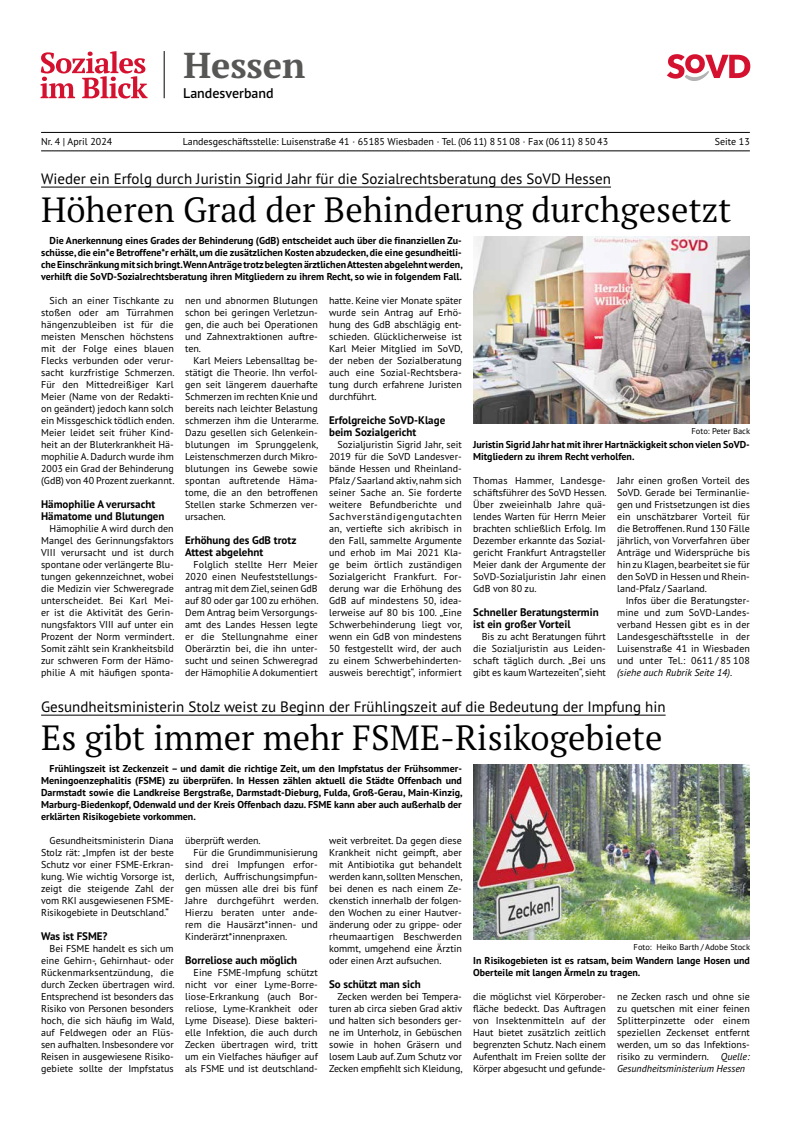
<style>
.page{position:relative;width:791px;height:1134px;background:#fff}
.page>*{position:absolute;margin:0;border:0;box-sizing:border-box;transform-origin:0 0}
.t1{font:700 36px "PT Serif Pro";color:#575756}
.t2{font:35px "PT Serif Pro";color:#000}
.t3{font:15px "PT Sans Pro";color:#000}
.t4{font:600 14px "PT Sans Pro";color:#000}
.t5{font:700 11px/12px "PT Sans Pro";color:#000}
.t6{font:10px/12px "PT Sans Pro";color:#000;text-align:justify}
.t7{font:700 10px/12px "PT Sans Pro";color:#000;text-align:justify}
.t8{font:8.5px "PT Sans Pro";color:#000}
.s1{font-style:italic}
</style>
<div class="page">
<hr style="left:41px;top:187px;width:570px;height:1px;background:#000">
<img style="left:473px;top:237px;width:277px;height:187px">
<hr style="left:41px;top:715px;width:625px;height:1px;background:#000">
<img style="left:473px;top:765px;width:277px;height:175px">
<hr style="left:164px;top:51px;width:1px;height:47px;background:#000">
<svg style="left:667px;top:54px;width:83px;height:27px"></svg>
<svg style="left:41px;top:51px;width:107px;height:48px"></svg>
<hr style="left:41px;top:132px;width:709px;height:1px;background:#000">
<hr style="left:41px;top:151px;width:709px;height:1px;background:#000">
<h1 class="t1" style="left:183px;top:41px;width:124px">Hessen</h1>
<h3 class="t4" style="left:183px;top:84px;width:92px">Landesverband</h3>
<p class="t6" style="left:41px;top:135px;width:73px">Nr. 4 | April 2024</p>
<p class="t6" style="left:183px;top:135px;width:427px">Landesgeschäftsstelle: Luisenstraße 41 · 65185 Wiesbaden · Tel. (06 11) 8 51 08 · Fax (06 11) 8 50 43</p>
<p class="t6" style="left:715px;top:135px;width:36px">Seite 13</p>
<h3 class="t3" style="left:41px;top:169px;width:571px">Wieder ein Erfolg durch Juristin Sigrid Jahr für die Sozialrechtsberatung des SoVD Hessen</h3>
<h2 class="t2" style="left:41px;top:186px;width:692px">Höheren Grad der Behinderung durchgesetzt</h2>
<p class="t7" style="left:41px;top:234px;width:423px;text-indent:8px">Die Anerkennung eines Grades der Behinderung (GdB) entscheidet auch über die finanziellen Zu&shy;schüsse, die ein*e Betroffene*r erhält, um die zusätzlichen Kosten abzudecken, die eine gesundheitli&shy;che Einschränkung mit sich bringt. Wenn Anträge trotz belegten ärztlichen Attesten abgelehnt werden, verhilft die SoVD-Sozialrechtsberatung ihren Mitgliedern zu ihrem Recht, so wie in folgendem Fall.</p>
<p class="t6" style="left:41px;top:294px;width:135px;text-indent:9px">Sich an einer Tischkante zu stoßen oder am Türrahmen hängenzubleiben ist für die meisten Menschen höchstens mit der Folge eines blauen Flecks verbunden oder verur&shy;sacht kurzfristige Schmerzen.<br>Für den Mittedreißiger Karl Meier (Name von der Redakti&shy;on geändert) jedoch kann solch ein Missgeschick tödlich enden.<br>Meier leidet seit früher Kind&shy;heit an der Bluterkrankheit Hä&shy;mophilie A. Dadurch wurde ihm 2003 ein Grad der Behinderung (GdB) von 40 Prozent zuerkannt.</p>
<p class="t5" style="left:41px;top:498px;width:125px">Hämophilie A verursacht<br>Hämatome und Blutungen</p>
<p class="t6" style="left:41px;top:522px;width:135px;text-indent:9px">Hämophilie A wird durch den Mangel des Gerinnungsfaktors VIII verursacht und ist durch spontane oder verlängerte Blu&shy;tungen gekennzeichnet, wobei die Medizin vier Schweregrade unterscheidet. Bei Karl Mei&shy;er ist die Aktivität des Gerin&shy;nungsfaktors VIII auf unter ein Prozent der Norm vermindert.<br>Somit zählt sein Krankheitsbild zur schweren Form der Hämo&shy;philie A mit häufigen sponta-</p>
<p class="t6" style="left:185px;top:294px;width:134px">nen und abnormen Blutungen schon bei geringen Verletzun&shy;gen, die auch bei Operationen und Zahnextraktionen auftre&shy;ten.</p>
<p class="t6" style="left:185px;top:354px;width:135px;text-indent:8px">Karl Meiers Lebensalltag be&shy;stätigt die Theorie. Ihn verfol&shy;gen seit längerem dauerhafte Schmerzen im rechten Knie und bereits nach leichter Belastung schmerzen ihm die Unterarme.<br>Dazu gesellen sich Gelenkein&shy;blutungen im Sprunggelenk, Leistenschmerzen durch Mikro&shy;blutungen ins Gewebe sowie spontan auftretende Häma&shy;tome, die an den betroffenen Stellen starke Schmerzen ver&shy;ursachen.</p>
<p class="t5" style="left:185px;top:534px;width:113px">Erhöhung des GdB trotz<br>Attest abgelehnt</p>
<p class="t6" style="left:185px;top:558px;width:135px;text-indent:8px">Folglich stellte Herr Meier 2020 einen Neufeststellungs&shy;antrag mit dem Ziel, seinen GdB auf 80 oder gar 100 zu erhöhen.<br>Dem Antrag beim Versorgungs&shy;amt des Landes Hessen legte er die Stellungnahme einer Oberärztin bei, die ihn unter&shy;sucht und seinen Schweregrad der Hämophilie A dokumentiert</p>
<p class="t6" style="left:329px;top:294px;width:135px">hatte. Keine vier Monate später wurde sein Antrag auf Erhö&shy;hung des GdB abschlägig ent&shy;schieden. Glücklicherweise ist Karl Meier Mitglied im SoVD, der neben der Sozialberatung auch eine Sozial-Rechtsbera&shy;tung durch erfahrene Juristen durchführt.</p>
<p class="t5" style="left:329px;top:414px;width:118px">Erfolgreiche SoVD-Klage beim Sozialgericht</p>
<p class="t6" style="left:329px;top:438px;width:135px;text-indent:8px">Sozialjuristin Sigrid Jahr, seit 2019 für die SoVD Landesver&shy;bände Hessen und Rheinland-Pfalz / Saarland aktiv, nahm sich seiner Sache an. Sie forderte weitere Befundberichte und Sachverständigengutachten an, vertiefte sich akribisch in den Fall, sammelte Argumente und erhob im Mai 2021 Kla&shy;ge beim örtlich zuständigen Sozialgericht Frankfurt. For&shy;derung war die Erhöhung des GdB auf mindestens 50, idea&shy;lerweise auf 80 bis 100. „Eine Schwerbehinderung liegt vor, wenn ein GdB von mindestens 50 festgestellt wird, der auch zu einem Schwerbehinderten&shy;ausweis berechtigt“, informiert</p>
<p class="t8" style="left:691px;top:425px;width:60px">Foto: Peter Back</p>
<p class="t7" style="left:473px;top:438px;width:278px">Juristin Sigrid Jahr hat mit ihrer Hartnäckigkeit schon vielen SoVD-<br>Mitgliedern zu ihrem Recht verholfen.</p>
<p class="t6" style="left:617px;top:474px;width:134px">Jahr einen großen Vorteil des SoVD. Gerade bei Terminanlie&shy;gen und Fristsetzungen ist dies ein unschätzbarer Vorteil für die Betroffenen. Rund 130 Fälle jährlich, von Vorverfahren über Anträge und Widersprüche bis hin zu Klagen, bearbeitet sie für den SoVD in Hessen und Rhein&shy;land-Pfalz / Saarland.</p>
<p class="t6" style="left:617px;top:594px;width:134px;text-indent:8px">Infos über die Beratungster&shy;mine und zum SoVD-Landes&shy;verband Hessen gibt es in der Landesgeschäftsstelle in der Luisenstraße 41 in Wiesbaden und unter Tel.: 0611 / 85 108 <span class="s1">(siehe auch Rubrik Seite 14)</span>.</p>
<p class="t6" style="left:473px;top:474px;width:135px">Thomas Hammer, Landesge&shy;schäftsführer des SoVD Hessen.<br>Über zweieinhalb Jahre quä&shy;lendes Warten für Herrn Meier brachten schließlich Erfolg. Im Dezember erkannte das Sozial&shy;gericht Frankfurt Antragsteller Meier dank der Argumente der SoVD-Sozialjuristin Jahr einen GdB von 80 zu.</p>
<p class="t5" style="left:473px;top:606px;width:127px">Schneller Beratungstermin ist ein großer Vorteil</p>
<p class="t6" style="left:473px;top:630px;width:134px;text-indent:8px">Bis zu acht Beratungen führt die Sozialjuristin aus Leiden&shy;schaft täglich durch. „Bei uns gibt es kaum Wartezeiten“, sieht</p>
<h3 class="t3" style="left:41px;top:697px;width:626px">Gesundheitsministerin Stolz weist zu Beginn der Frühlingszeit auf die Bedeutung der Impfung hin</h3>
<h2 class="t2" style="left:41px;top:714px;width:623px">Es gibt immer mehr FSME-Risikogebiete</h2>
<p class="t7" style="left:41px;top:762px;width:423px;text-indent:8px">Frühlingszeit ist Zeckenzeit – und damit die richtige Zeit, um den Impfstatus der Frühsommer-Meningoenzephalitis (FSME) zu überprüfen. In Hessen zählen aktuell die Städte Offenbach und Darmstadt sowie die Landkreise Bergstraße, Darmstadt-Dieburg, Fulda, Groß-Gerau, Main-Kinzig, Marburg-Biedenkopf, Odenwald und der Kreis Offenbach dazu. FSME kann aber auch außerhalb der erklärten Risikogebiete vorkommen.</p>
<p class="t6" style="left:41px;top:834px;width:135px;text-indent:8px">Gesundheitsministerin Diana Stolz rät: „Impfen ist der beste Schutz vor einer FSME-Erkran&shy;kung. Wie wichtig Vorsorge ist, zeigt die steigende Zahl der vom RKI ausgewiesenen FSME-Risikogebiete in Deutschland.“</p>
<p class="t5" style="left:41px;top:930px;width:68px">Was ist FSME?</p>
<p class="t6" style="left:41px;top:942px;width:135px;text-indent:8px">Bei FSME handelt es sich um eine Gehirn-, Gehirnhaut- oder Rückenmarksentzündung, die durch Zecken übertragen wird.<br>Entsprechend ist besonders das Risiko von Personen besonders hoch, die sich häufig im Wald, auf Feldwegen oder an Flüs&shy;sen aufhalten. Insbesondere vor Reisen in ausgewiesene Risiko&shy;gebiete sollte der Impfstatus</p>
<p class="t6" style="left:185px;top:834px;width:77px">überprüft werden.</p>
<p class="t6" style="left:194px;top:846px;width:126px">Für die Grundimmunisierung</p>
<p class="t6" style="left:185px;top:858px;width:134px">sind drei Impfungen erfor-</p>
<p class="t6" style="left:185px;top:870px;width:134px">derlich, Auffrischungsimpfun-</p>
<p class="t6" style="left:185px;top:882px;width:134px">gen müssen alle drei bis fünf</p>
<p class="t6" style="left:185px;top:894px;width:135px">Jahre durchgeführt werden.</p>
<p class="t6" style="left:185px;top:906px;width:134px">Hierzu beraten unter ande-</p>
<p class="t6" style="left:185px;top:918px;width:134px">rem die Hausärzt*innen- und</p>
<p class="t6" style="left:185px;top:930px;width:104px">Kinderärzt*innenpraxen.</p>
<p class="t5" style="left:185px;top:954px;width:114px">Borreliose auch möglich</p>
<p class="t6" style="left:185px;top:966px;width:134px;text-indent:8px">Eine FSME-Impfung schützt nicht vor einer Lyme-Borre&shy;liose-Erkrankung (auch Bor&shy;reliose, Lyme-Krankheit oder Lyme Disease). Diese bakteri&shy;elle Infektion, die auch durch Zecken übertragen wird, tritt um ein Vielfaches häufiger auf als FSME und ist deutschland-</p>
<p class="t6" style="left:329px;top:834px;width:135px">weit verbreitet. Da gegen diese Krankheit nicht geimpft, aber mit Antibiotika gut behandelt werden kann, sollten Menschen, bei denen es nach einem Ze&shy;ckenstich innerhalb der folgen&shy;den Wochen zu einer Hautver&shy;änderung oder zu grippe- oder rheumaartigen Beschwerden kommt, umgehend eine Ärztin oder einen Arzt aufsuchen.</p>
<p class="t5" style="left:329px;top:978px;width:93px">So schützt man sich</p>
<p class="t6" style="left:329px;top:990px;width:135px;text-indent:8px">Zecken werden bei Tempera&shy;turen ab circa sieben Grad aktiv und halten sich besonders ger&shy;ne im Unterholz, in Gebüschen sowie in hohen Gräsern und losem Laub auf. Zum Schutz vor Zecken empfiehlt sich Kleidung,</p>
<p class="t6" style="left:473px;top:990px;width:134px">die möglichst viel Körperober&shy;fläche bedeckt. Das Auftragen von Insektenmitteln auf der Haut bietet zusätzlich zeitlich begrenzten Schutz. Nach einem Aufenthalt im Freien sollte der Körper abgesucht und gefunde-</p>
<p class="t8" style="left:634px;top:941px;width:118px">Foto: Heiko Barth / Adobe Stock</p>
<p class="t7" style="left:473px;top:954px;width:278px">In Risikogebieten ist es ratsam, beim Wandern lange Hosen und<br>Oberteile mit langen Ärmeln zu tragen.</p>
<p class="t6" style="left:617px;top:990px;width:134px">ne Zecken rasch und ohne sie zu quetschen mit einer feinen Splitterpinzette oder einem speziellen Zeckenset entfernt werden, um so das Infektions&shy;risiko zu vermindern. <span class="s1">Quelle:<br>Gesundheitsministerium Hessen</span></p>
</div>
